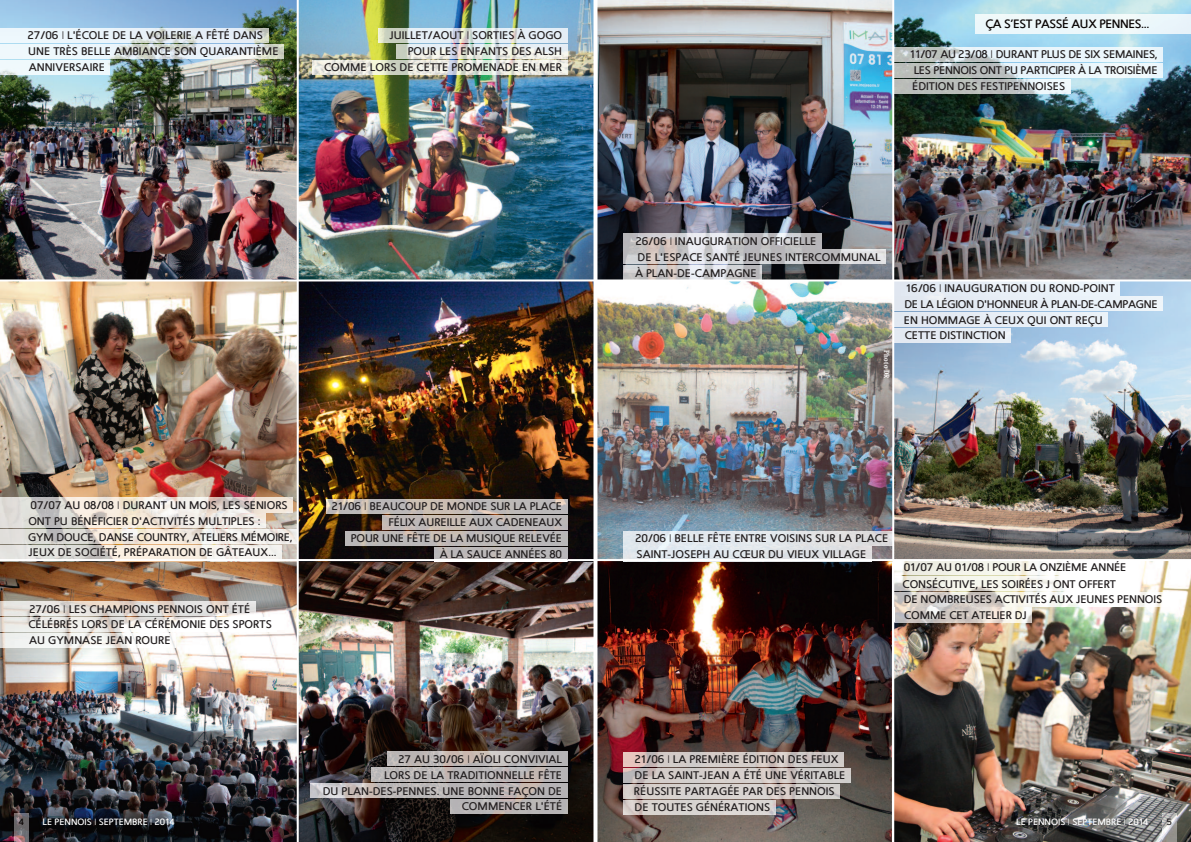
<style>
.page{position:relative;width:1191px;height:842px;background:#fff}
.page>*{position:absolute;margin:0;border:0;box-sizing:border-box;transform-origin:0 0}
.t1{font:12px "Fortheloveofhate";letter-spacing:-.03em;color:#080302}
.t2{font:11px/16px "Fortheloveofhate";color:#231f20}
.t3{font:9px "Fortheloveofhate";color:#fff}
.t4{font:9px "Fortheloveofhate";color:#231f20}
.t5{font:9px "Fortheloveofhate";color:#080302}
.t6{font:800 7px "Koz Min Pro";letter-spacing:.03em;color:#fff;scale:.85 1}
.s1{font-family:"Fortheloveofhatelight"}
</style>
<div class="page">
<img style="left:894px;top:0;width:297px;height:842px">
<img style="left:299px;top:0;width:593px;height:559px">
<img style="left:0;top:0;width:297px;height:842px">
<img style="left:299px;top:561px;width:592px;height:281px">
<img style="left:1162px;top:814px;width:14px;height:28px">
<div style="left:975px;top:14px;width:216px;height:19px;background:#edf7fa"></div>
<img style="left:14px;top:814px;width:14px;height:28px">
<img style="left:387px;top:752px;width:180px;height:14px">
<img style="left:371px;top:768px;width:196px;height:14px">
<img style="left:311px;top:784px;width:256px;height:14px">
<img style="left:345px;top:531px;width:222px;height:14px">
<img style="left:383px;top:515px;width:184px;height:14px">
<img style="left:327px;top:499px;width:240px;height:14px">
<img style="left:450px;top:799px;width:117px;height:15px">
<img style="left:624px;top:752px;width:219px;height:14px">
<img style="left:624px;top:768px;width:226px;height:14px">
<img style="left:624px;top:784px;width:215px;height:14px">
<img style="left:624px;top:800px;width:151px;height:14px">
<img style="left:624px;top:531px;width:268px;height:14px">
<img style="left:624px;top:547px;width:247px;height:12px">
<img style="left:894px;top:281px;width:225px;height:14px">
<div style="left:894px;top:297px;width:268px;height:14px;background:#e8eff7"></div>
<div style="left:894px;top:313px;width:213px;height:14px;background:#e7eef6"></div>
<div style="left:894px;top:328px;width:116px;height:15px;background:#e6ecf5"></div>
<img style="left:894px;top:48px;width:268px;height:30px">
<img style="left:894px;top:79px;width:176px;height:15px">
<img style="left:624px;top:234px;width:197px;height:14px">
<img style="left:624px;top:250px;width:261px;height:14px">
<img style="left:624px;top:266px;width:137px;height:13px">
<img style="left:0;top:602px;width:255px;height:14px">
<img style="left:0;top:618px;width:277px;height:14px">
<img style="left:0;top:634px;width:176px;height:14px">
<img style="left:0;top:28px;width:268px;height:15px">
<img style="left:0;top:44px;width:283px;height:14px">
<div style="left:0;top:60px;width:110px;height:14px;background:#eff9fc"></div>
<img style="left:378px;top:28px;width:189px;height:15px">
<img style="left:397px;top:44px;width:170px;height:14px">
<img style="left:313px;top:60px;width:254px;height:14px">
<img style="left:0;top:498px;width:293px;height:14px">
<img style="left:0;top:514px;width:265px;height:14px">
<img style="left:0;top:530px;width:297px;height:14px">
<img style="left:0;top:545px;width:282px;height:14px">
<img style="left:894px;top:592px;width:273px;height:15px">
<img style="left:894px;top:577px;width:227px;height:14px">
<img style="left:894px;top:561px;width:237px;height:14px">
<hr style="left:0;top:279px;width:1191px;height:2px;background:#fff">
<hr style="left:0;top:559px;width:1191px;height:2px;background:#fff">
<svg style="left:593px;top:0;width:4px;height:842px"></svg>
<img style="left:434px;top:561px;width:133px;height:1px">
<div style="left:434px;top:547px;width:133px;height:12px;background:#bab6b8"></div>
<img style="left:894px;top:608px;width:138px;height:14px">
<p class="t2" style="left:28px;top:27px;width:252px">27/06 <span class="s1">I</span> L'ÉCOLE DE LA VOILERIE A FÊTÉ DANS<br>UNE TRÈS BELLE AMBIANCE SON QUARANTIÈME<br>ANNIVERSAIRE</p>
<p class="t2" style="left:324px;top:27px;width:240px;text-align:right">JUILLET/AOUT <span class="s1">I</span> SORTIES À GOGO<br>POUR LES ENFANTS DES ALSH<br>COMME LORS DE CETTE PROMENADE EN MER</p>
<p class="t2" style="left:28px;top:497px;width:266px">07/07 AU 08/08 <span class="s1">I</span> DURANT UN MOIS, LES SENIORS ONT PU BÉNÉFICIER D'ACTIVITÉS MULTIPLES :<br>GYM DOUCE, DANSE COUNTRY, ATELIERS MÉMOIRE, JEUX DE SOCIÉTÉ, PRÉPARATION DE GÂTEAUX...</p>
<p class="t2" style="left:28px;top:601px;width:245px">27/06 <span class="s1">I</span> LES CHAMPIONS PENNOIS ONT ÉTÉ<br>CÉLÉBRÉS LORS DE LA CÉRÉMONIE DES SPORTS<br>AU GYMNASE JEAN ROURE</p>
<p class="t2" style="left:332px;top:498px;width:232px">21/06 <span class="s1">I</span> BEAUCOUP DE MONDE SUR LA PLACE</p>
<p class="t2" style="left:388px;top:514px;width:175px">FÉLIX AUREILLE AUX CADENEAUX</p>
<p class="t2" style="left:351px;top:530px;width:213px">POUR UNE FÊTE DE LA MUSIQUE RELEVÉE</p>
<p class="t2" style="left:440px;top:546px;width:124px">À LA SAUCE ANNÉES 80</p>
<p class="t5" style="left:19px;top:816px;width:7px">4</p>
<p class="t3" style="left:43px;top:816px;width:134px">LE PENNOIS <span class="s1">I</span> SEPTEMBRE <span class="s1">I</span> 2014</p>
<p class="t2" style="left:323px;top:751px;width:241px;text-align:right">27 AU 30/06 <span class="s1">I</span> AÏOLI CONVIVIAL<br>LORS DE LA TRADITIONNELLE FÊTE<br>DU PLAN-DES-PENNES. UNE BONNE FAÇON DE</p>
<p class="t2" style="left:462px;top:798px;width:102px">COMMENCER L'ÉTÉ</p>
<p class="t1" style="left:985px;top:16px;width:166px">ÇA S’EST PASSÉ AUX PENNES...</p>
<p class="t2" style="left:910px;top:47px;width:249px;text-align:justify">11/07 AU 23/08 <span class="s1">I</span> DURANT PLUS DE SIX SEMAINES, LES PENNOIS ONT PU PARTICIPER À LA TROISIÈME ÉDITION DES FESTIPENNOISES</p>
<p class="t2" style="left:635px;top:233px;width:247px">26/06 <span class="s1">I</span> INAUGURATION OFFICIELLE<br>DE L'ESPACE SANTÉ JEUNES INTERCOMMUNAL<br>À PLAN-DE-CAMPAGNE</p>
<p class="t6" style="left:892px;top:350px;width:35px;rotate:90deg">Photo DR</p>
<p class="t2" style="left:904px;top:280px;width:255px">16/06 <span class="s1">I</span> INAUGURATION DU ROND-POINT<br>DE LA LÉGION D'HONNEUR À PLAN-DE-CAMPAGNE<br>EN HOMMAGE À CEUX QUI ONT REÇU<br>CETTE DISTINCTION</p>
<p class="t2" style="left:635px;top:530px;width:254px">20/06 <span class="s1">I</span> BELLE FÊTE ENTRE VOISINS SUR LA PLACE<br>SAINT-JOSEPH AU CŒUR DU VIEUX VILLAGE</p>
<p class="t2" style="left:903px;top:560px;width:224px">01/07 AU 01/08 <span class="s1">I</span> POUR LA ONZIÈME ANNÉE</p>
<p class="t2" style="left:902px;top:576px;width:215px">CONSÉCUTIVE, LES SOIRÉES J ONT OFFERT</p>
<p class="t2" style="left:903px;top:591px;width:260px">DE NOMBREUSES ACTIVITÉS AUX JEUNES PENNOIS</p>
<p class="t2" style="left:904px;top:607px;width:124px">COMME CET ATELIER DJ</p>
<p class="t2" style="left:634px;top:751px;width:213px">21/06 <span class="s1">I</span> LA PREMIÈRE ÉDITION DES FEUX<br>DE LA SAINT-JEAN A ÉTÉ UNE VÉRITABLE<br>RÉUSSITE PARTAGÉE PAR DES PENNOIS<br>DE TOUTES GÉNÉRATIONS</p>
<p class="t3" style="left:1016px;top:816px;width:134px">LE PENNOIS <span class="s1">I</span> SEPTEMBRE <span class="s1">I</span> 2014</p>
<p class="t4" style="left:1166px;top:816px;width:7px">5</p>
</div>
